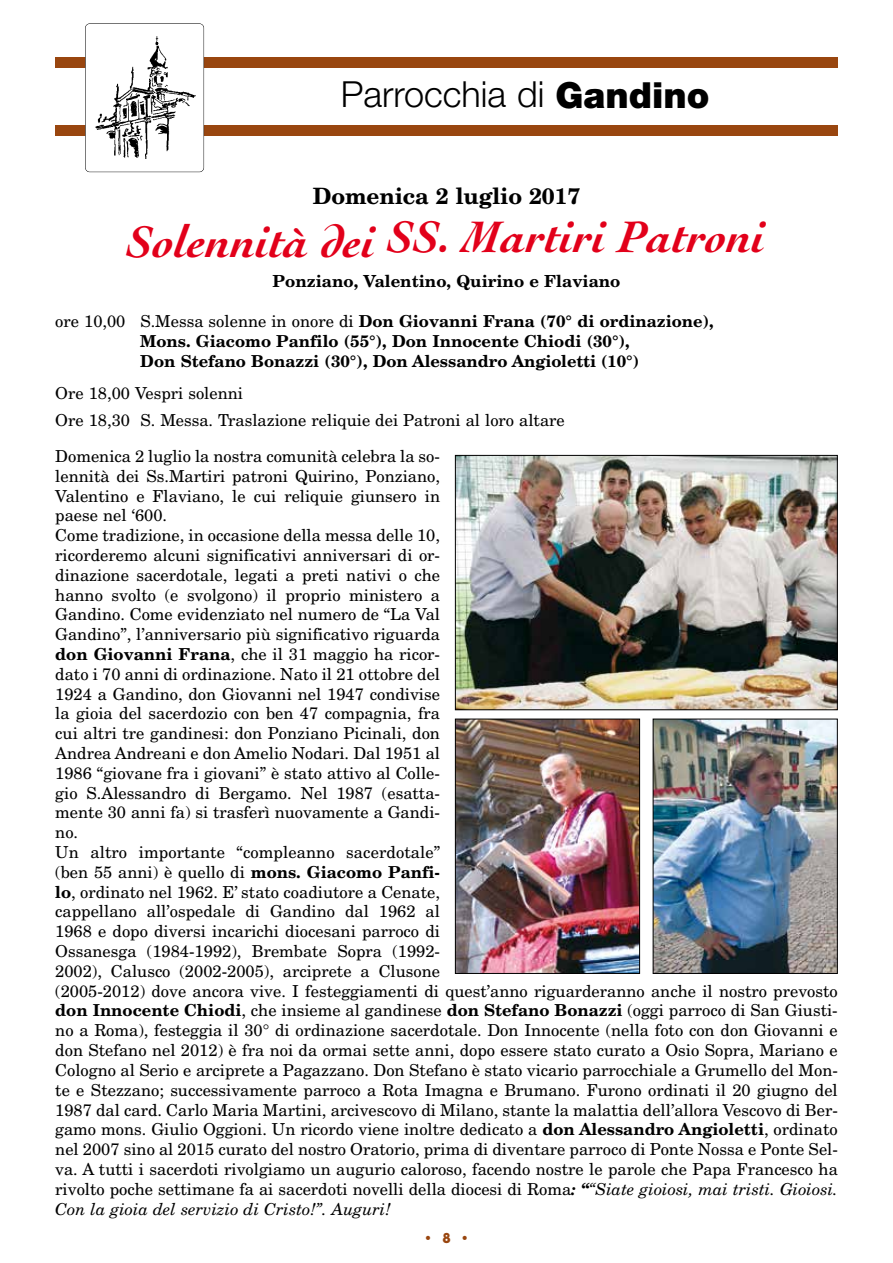
<style>
.page{position:relative;width:893px;height:1263px;background:#fff}
.page>*{position:absolute;margin:0;border:0;box-sizing:border-box;transform-origin:0 0}
.t1{font:italic 700 46.5px "Cochin";color:#e2001a}
.t2{font:300 36px "Helvetica Neue";color:#000}
.t3{font:700 22.5px "New Century Schlbk";letter-spacing:-.005em;color:#000}
.t4{font:700 16.65px "New Century Schlbk";color:#000}
.t5{font:16.5px/19.8px "New Century Schlbk";color:#000}
.t6{font:700 16.5px/19.8px "New Century Schlbk";color:#000}
.t7{font:700 13.5px "Avant Garde";color:#99460f}
.s1{font-weight:900}
.s2{font-weight:400}
.s3{font-weight:700}
.s4{font-weight:700;font-style:italic}
.s5{font-style:italic}
</style>
<div class="page">
<div style="left:55px;top:57px;width:783px;height:11px;background:#99460f"></div>
<div style="left:55px;top:125px;width:783px;height:11px;background:#99460f"></div>
<svg style="left:85px;top:23px;width:119px;height:149px"></svg>
<img style="left:457px;top:457px;width:379px;height:251px">
<div style="left:455px;top:455px;width:383px;height:255px;border:1px solid #000"></div>
<img style="left:457px;top:721px;width:181px;height:251px">
<div style="left:455px;top:719px;width:185px;height:255px;border:1px solid #000"></div>
<img style="left:655px;top:721px;width:181px;height:251px">
<div style="left:653px;top:719px;width:185px;height:255px;border:1px solid #000"></div>
<h2 class="t2" style="left:341px;top:72px;width:370px">Parrocchia di <span class="s1">Gandino</span></h2>
<h3 class="t3" style="left:313px;top:181px;width:269px">Domenica 2 luglio 2017</h3>
<h1 class="t1" style="left:128px;top:210px;width:639px">Solennità dei SS. Martiri Patroni</h1>
<p class="t4" style="left:273px;top:270px;width:349px">Ponziano, Valentino, Quirino e Flaviano</p>
<p class="t6" style="left:140px;top:311px;width:575px;text-indent:-85px"><span class="s2">ore 10,00 S.Messa solenne in onore di</span> Don Giovanni Frana (70° di ordinazione),<br>Mons. Giacomo Panfilo (55°), Don Innocente Chiodi (30°),<br>Don Stefano Bonazzi (30°), Don Alessandro Angioletti (10°)</p>
<p class="t5" style="left:55px;top:379px;width:511px;line-height:27px">Ore 18,00 Vespri solenni<br>Ore 18,30 S. Messa. Traslazione reliquie dei Patroni al loro altare</p>
<p class="t5" style="left:55px;top:446px;width:784px">Domenica 2 luglio la nostra comunità celebra la so-<br>lennità dei Ss.Martiri patroni Quirino, Ponziano,<br>Valentino e Flaviano, le cui reliquie giunsero in<br>paese nel ‘600.<br>Come tradizione, in occasione della messa delle 10,<br>ricorderemo alcuni significativi anniversari di or-<br>dinazione sacerdotale, legati a preti nativi o che<br>hanno svolto (e svolgono) il proprio ministero a<br>Gandino. Come evidenziato nel numero de “La Val<br>Gandino”, l’anniversario più significativo riguarda<br><span class="s3">don Giovanni Frana</span>, che il 31 maggio ha ricor-<br>dato i 70 anni di ordinazione. Nato il 21 ottobre del<br>1924 a Gandino, don Giovanni nel 1947 condivise<br>la gioia del sacerdozio con ben 47 compagnia, fra<br>cui altri tre gandinesi: don Ponziano Picinali, don<br>Andrea Andreani e don Amelio Nodari. Dal 1951 al<br>1986 “giovane fra i giovani” è stato attivo al Colle-<br>gio S.Alessandro di Bergamo. Nel 1987 (esatta-<br>mente 30 anni fa) si trasferì nuovamente a Gandi-<br>no.<br>Un altro importante “compleanno sacerdotale”<br>(ben 55 anni) è quello di <span class="s3">mons. Giacomo Panfi-<br>lo</span>, ordinato nel 1962. E’ stato coadiutore a Cenate,<br>cappellano all’ospedale di Gandino dal 1962 al<br>1968 e dopo diversi incarichi diocesani parroco di<br>Ossanesga (1984-1992), Brembate Sopra (1992-<br>2002), Calusco (2002-2005), arciprete a Clusone<br>(2005-2012) dove ancora vive. I festeggiamenti di quest’anno riguarderanno anche il nostro prevosto <span class="s3">don Innocente Chiodi</span>, che insieme al gandinese <span class="s3">don Stefano Bonazzi</span> (oggi parroco di San Giusti&shy;no a Roma), festeggia il 30° di ordinazione sacerdotale. Don Innocente (nella foto con don Giovanni e don Stefano nel 2012) è fra noi da ormai sette anni, dopo essere stato curato a Osio Sopra, Mariano e Cologno al Serio e arciprete a Pagazzano. Don Stefano è stato vicario parrocchiale a Grumello del Mon&shy;te e Stezzano; successivamente parroco a Rota Imagna e Brumano. Furono ordinati il 20 giugno del 1987 dal card. Carlo Maria Martini, arcivescovo di Milano, stante la malattia dell’allora Vescovo di Ber&shy;gamo mons. Giulio Oggioni. Un ricordo viene inoltre dedicato a <span class="s3">don Alessandro Angioletti</span>, ordinato nel 2007 sino al 2015 curato del nostro Oratorio, prima di diventare parroco di Ponte Nossa e Ponte Sel&shy;va. A tutti i sacerdoti rivolgiamo un augurio caloroso, facendo nostre le parole che Papa Francesco ha rivolto poche settimane fa ai sacerdoti novelli della diocesi di Roma<span class="s4">: “</span><span class="s5">“Siate gioiosi, mai tristi. Gioiosi.<br>Con la gioia del servizio di Cristo!”. Auguri!</span></p>
<p class="t7" style="left:423px;top:1230px;width:48px">• 8 •</p>
</div>
